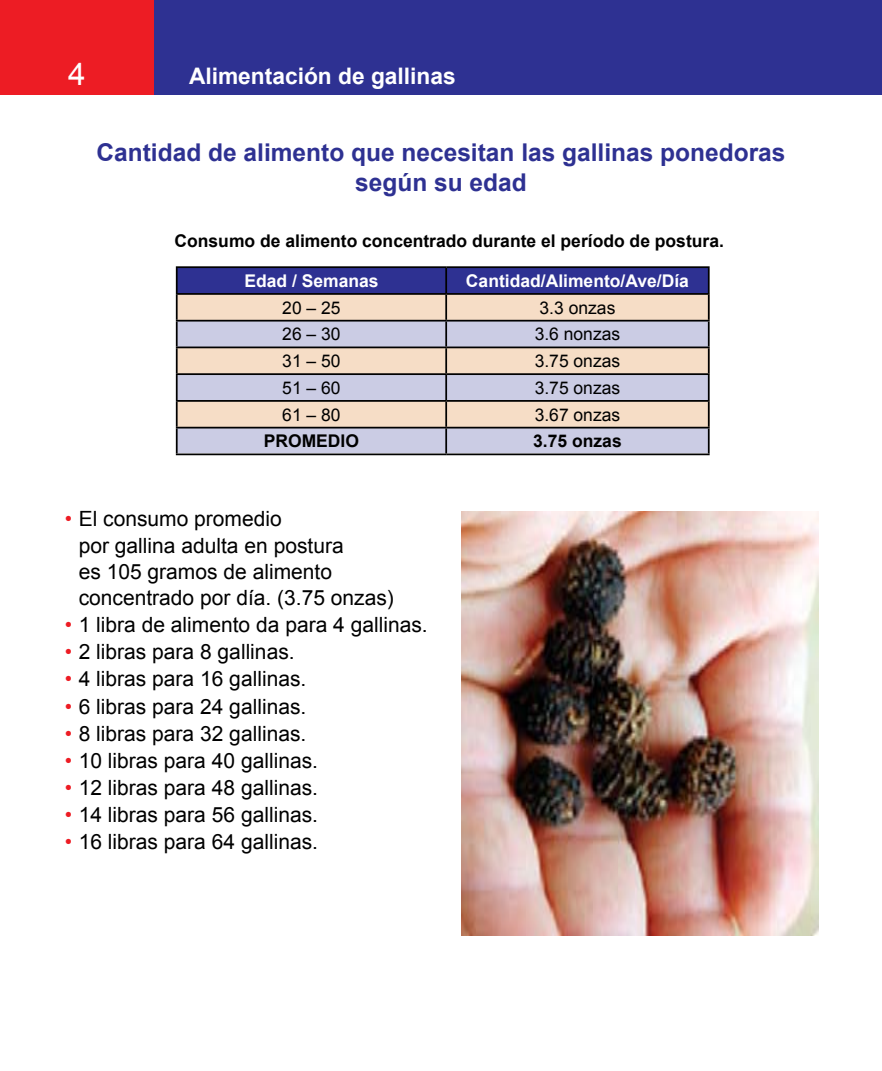
<style>
.page{position:relative;width:882px;height:1071px;background:#fff}
.page>*{position:absolute;margin:0;border:0;box-sizing:border-box;transform-origin:0 0}
.t1{font:700 24.5px/29.8px "Arial";color:#2e3192;text-align:center}
.t2{font:700 22.75px "Arial";color:#fff}
.t3{font:21px/26.2px "Arial";color:#000}
.t4{font:700 17.5px "Arial";color:#000}
.t5{font:17.5px "Arial";color:#000}
.t6{font:700 17.5px "Arial";color:#fff}
.s1{color:#ed1c24}
</style>
<div class="page">
<div style="left:0;top:0;width:157px;height:94px;background:#ed1c24"></div>
<div style="left:155px;top:0;width:727px;height:94px;background:#2e3192"></div>
<div style="left:176px;top:268px;width:533px;height:25px;background:#2e3192"></div>
<div style="left:177px;top:321px;width:531px;height:25px;background:#cbcce4"></div>
<div style="left:177px;top:374px;width:531px;height:26px;background:#cbcce4"></div>
<div style="left:177px;top:427px;width:531px;height:26px;background:#cbcce4"></div>
<div style="left:177px;top:294px;width:533px;height:27px;background:#f6ddc6"></div>
<div style="left:177px;top:348px;width:533px;height:27px;background:#f6ddc6"></div>
<div style="left:177px;top:400px;width:533px;height:28px;background:#f6ddc6"></div>
<hr style="left:176px;top:266px;width:270px;height:2px;background:#000">
<hr style="left:176px;top:268px;width:2px;height:25px;background:#000">
<hr style="left:446px;top:266px;width:264px;height:2px;background:#000">
<hr style="left:445px;top:268px;width:2px;height:25px;background:#000">
<hr style="left:708px;top:268px;width:2px;height:25px;background:#000">
<hr style="left:176px;top:293px;width:270px;height:2px;background:#000">
<hr style="left:176px;top:295px;width:2px;height:25px;background:#000">
<hr style="left:446px;top:293px;width:264px;height:2px;background:#000">
<hr style="left:445px;top:295px;width:2px;height:25px;background:#000">
<hr style="left:708px;top:295px;width:2px;height:25px;background:#000">
<hr style="left:176px;top:320px;width:270px;height:2px;background:#000">
<hr style="left:176px;top:322px;width:2px;height:25px;background:#000">
<hr style="left:446px;top:320px;width:264px;height:2px;background:#000">
<hr style="left:445px;top:322px;width:2px;height:25px;background:#000">
<hr style="left:708px;top:322px;width:2px;height:25px;background:#000">
<hr style="left:176px;top:347px;width:270px;height:1px;background:#000">
<hr style="left:176px;top:348px;width:2px;height:25px;background:#000">
<hr style="left:446px;top:347px;width:264px;height:1px;background:#000">
<hr style="left:445px;top:348px;width:2px;height:25px;background:#000">
<hr style="left:708px;top:348px;width:2px;height:25px;background:#000">
<hr style="left:176px;top:373px;width:270px;height:2px;background:#000">
<hr style="left:176px;top:375px;width:2px;height:25px;background:#000">
<hr style="left:446px;top:373px;width:264px;height:2px;background:#000">
<hr style="left:445px;top:375px;width:2px;height:25px;background:#000">
<hr style="left:708px;top:375px;width:2px;height:25px;background:#000">
<hr style="left:176px;top:400px;width:270px;height:2px;background:#000">
<hr style="left:176px;top:402px;width:2px;height:25px;background:#000">
<hr style="left:446px;top:400px;width:264px;height:2px;background:#000">
<hr style="left:445px;top:402px;width:2px;height:25px;background:#000">
<hr style="left:708px;top:402px;width:2px;height:25px;background:#000">
<hr style="left:176px;top:427px;width:270px;height:2px;background:#000">
<hr style="left:176px;top:429px;width:2px;height:25px;background:#000">
<hr style="left:446px;top:427px;width:264px;height:2px;background:#000">
<hr style="left:445px;top:429px;width:2px;height:25px;background:#000">
<hr style="left:708px;top:429px;width:2px;height:25px;background:#000">
<hr style="left:176px;top:454px;width:270px;height:1px;background:#000">
<hr style="left:446px;top:454px;width:264px;height:1px;background:#000">
<img style="left:461px;top:511px;width:358px;height:425px">
<p class="t2" style="left:189px;top:63px;width:268px">Alimentación de gallinas</p>
<p class="t1" style="left:97px;top:138px;width:690px">Cantidad de alimento que necesitan las gallinas ponedoras según su edad</p>
<p class="t4" style="left:175px;top:231px;width:551px">Consumo de alimento concentrado durante el período de postura.</p>
<p class="t6" style="left:244px;top:271px;width:136px">Edad / Semanas</p>
<p class="t6" style="left:466px;top:271px;width:224px">Cantidad/Alimento/Ave/Día</p>
<p class="t5" style="left:282px;top:298px;width:60px">20 – 25</p>
<p class="t5" style="left:540px;top:298px;width:77px">3.3 onzas</p>
<p class="t5" style="left:282px;top:324px;width:60px">26 – 30</p>
<p class="t5" style="left:535px;top:324px;width:87px">3.6 nonzas</p>
<p class="t5" style="left:282px;top:351px;width:60px">31 – 50</p>
<p class="t5" style="left:535px;top:351px;width:87px">3.75 onzas</p>
<p class="t5" style="left:282px;top:378px;width:60px">51 – 60</p>
<p class="t5" style="left:535px;top:378px;width:87px">3.75 onzas</p>
<p class="t5" style="left:282px;top:405px;width:60px">61 – 80</p>
<p class="t5" style="left:535px;top:405px;width:87px">3.67 onzas</p>
<p class="t4" style="left:264px;top:431px;width:97px">PROMEDIO</p>
<p class="t4" style="left:533px;top:431px;width:90px">3.75 onzas</p>
<p class="t3" style="left:79px;top:506px;width:317px;text-indent:-14px"><span class="s1">•</span> El consumo promedio<br>por gallina adulta en postura<br>es 105 gramos de alimento concentrado por día. (3.75 onzas)</p>
<p class="t3" style="left:65px;top:612px;width:365px"><span class="s1">•</span> 1 libra de alimento da para 4 gallinas.</p>
<p class="t3" style="left:65px;top:639px;width:231px"><span class="s1">•</span> 2 libras para 8 gallinas.</p>
<p class="t3" style="left:65px;top:666px;width:243px"><span class="s1">•</span> 4 libras para 16 gallinas.</p>
<p class="t3" style="left:65px;top:693px;width:243px"><span class="s1">•</span> 6 libras para 24 gallinas.</p>
<p class="t3" style="left:65px;top:720px;width:243px"><span class="s1">•</span> 8 libras para 32 gallinas.</p>
<p class="t3" style="left:65px;top:747px;width:255px"><span class="s1">•</span> 10 libras para 40 gallinas.</p>
<p class="t3" style="left:65px;top:774px;width:255px"><span class="s1">•</span> 12 libras para 48 gallinas.</p>
<p class="t3" style="left:65px;top:802px;width:255px"><span class="s1">•</span> 14 libras para 56 gallinas.</p>
<p class="t3" style="left:65px;top:829px;width:255px"><span class="s1">•</span> 16 libras para 64 gallinas.</p>
</div>
